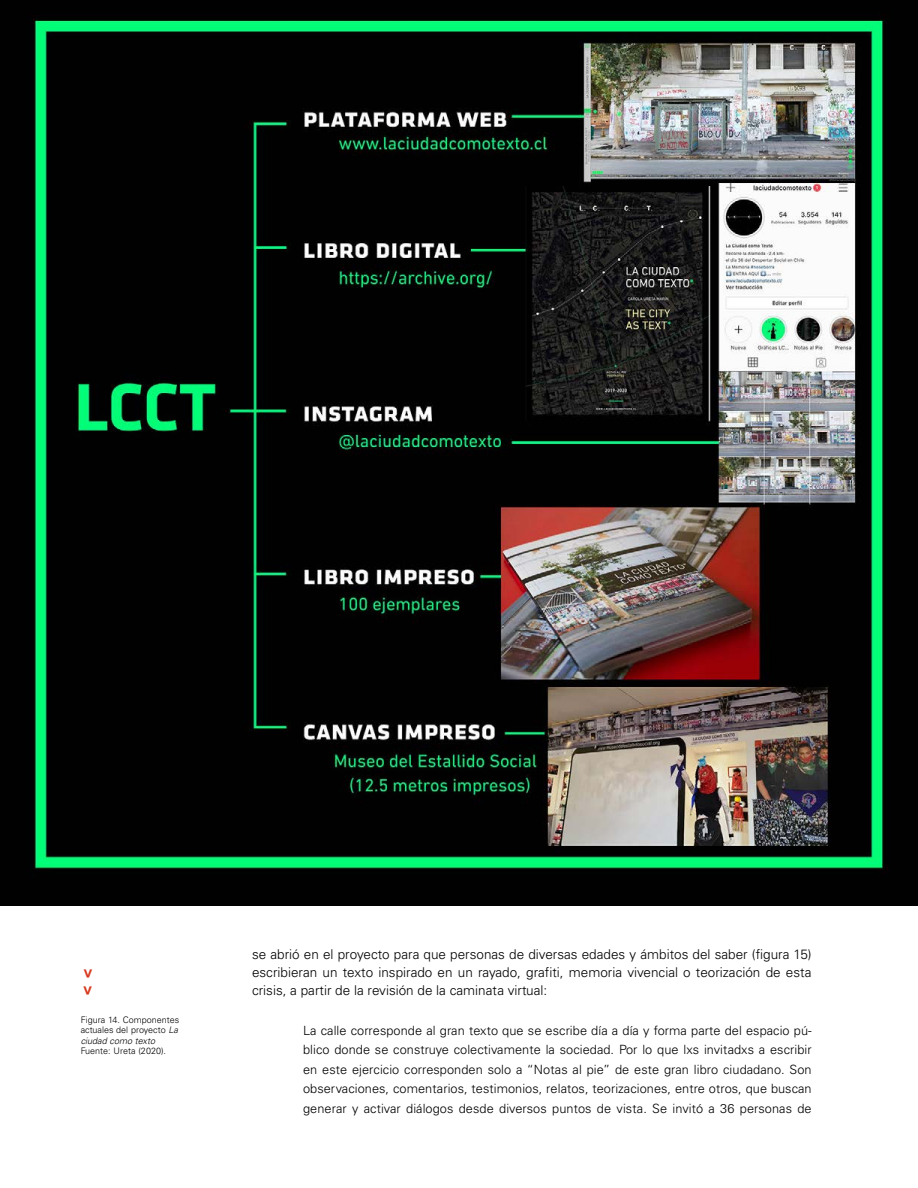
<style>
.page{position:relative;width:918px;height:1188px;background:#fff}
.page>*{position:absolute;margin:0;border:0;box-sizing:border-box;transform-origin:0 0}
.t1{font:300 13.5px/18px "Univers LT Std";color:#000;text-align:justify}
.t2{font:300 12.75px/19.5px "Univers LT Std";letter-spacing:.005em;color:#000;text-align:justify}
.t3{font:300 9px/10.5px "Univers LT Std";color:#000}
.s1{font-style:italic}
</style>
<div class="page">
<div style="left:0;top:0;width:918px;height:905px;background:#010101"></div>
<img style="left:33px;top:18px;width:855px;height:852px">
<p class="t3" style="left:81px;top:1014px;width:100px">Figura 14. Componentes actuales del proyecto <span class="s1">La ciudad como texto</span></p>
<p class="t3" style="left:81px;top:1046px;width:87px">Fuente: Ureta (2020).</p>
<p class="t1" style="left:252px;top:945px;width:561px">se abrió en el proyecto para que personas de diversas edades y ámbitos del saber (figura 15) escribieran un texto inspirado en un rayado, grafiti, memoria vivencial o teorización de esta crisis, a partir de la revisión de la caminata virtual:</p>
<p class="t2" style="left:303px;top:1021px;width:510px">La calle corresponde al gran texto que se escribe día a día y forma parte del espacio pú&shy;blico donde se construye colectivamente la sociedad. Por lo que lxs invitadxs a escribir en este ejercicio corresponden solo a “Notas al pie” de este gran libro ciudadano. Son observaciones, comentarios, testimonios, relatos, teorizaciones, entre otros, que buscan generar y activar diálogos desde diversos puntos de vista. Se invitó a 36 personas de</p>
</div>
